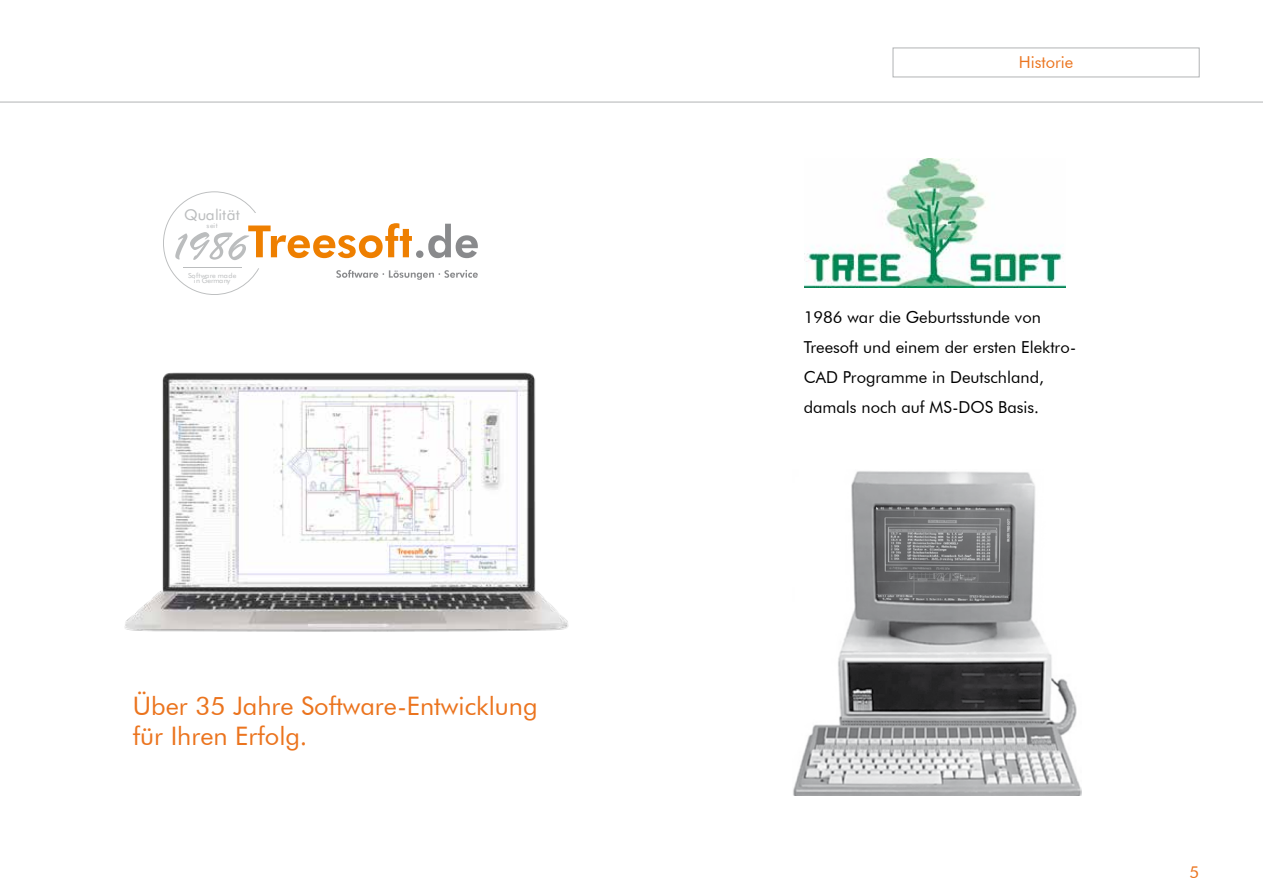
<style>
.page{position:relative;width:1263px;height:893px;background:#fff}
.page>*{position:absolute;margin:0;border:0;box-sizing:border-box;transform-origin:0 0}
.t1{font:25.5px/30.6px "Futura BT";color:#eb741e}
.t2{font:16.5px/30px "Futura BT";color:#000}
.t3{font:16.5px "Futura BT";color:#eb741e}
.t4{font:15px "Futura BT";letter-spacing:.015em;color:#bbbdbe;scale:1.04 1}
.t5{font:6.9px/5.6px "Futura BT";letter-spacing:-.015em;color:#bbbdbe;text-align:center;scale:1.04 1}
.t6{font:6.9px "Futura BT";letter-spacing:.01em;color:#bbbdbe;scale:1.04 1}
</style>
<div class="page">
<hr style="left:0;top:102px;width:1263px;height:1px;background:#b1b3b4">
<div style="left:893px;top:48px;width:306px;height:29px;border:1px solid #b1b3b4"></div>
<img style="left:804px;top:159px;width:261px;height:129px">
<img style="left:793px;top:471px;width:288px;height:324px">
<img style="left:124px;top:372px;width:445px;height:260px">
<svg style="left:163px;top:191px;width:315px;height:104px"></svg>
<p class="t4" style="left:184px;top:205px;width:55px">Qualität</p>
<p class="t6" style="left:207px;top:221px;width:12px">seit</p>
<p class="t5" style="left:188px;top:272px;width:48px">Software made in Germany</p>
<h1 class="t1" style="left:133px;top:690px;width:406px">Über 35 Jahre Software-Entwicklung für Ihren Erfolg.</h1>
<p class="t3" style="left:1019px;top:52px;width:56px">Historie</p>
<p class="t2" style="left:804px;top:302px;width:274px">1986 war die Geburtsstunde von<br>Treesoft und einem der ersten Elektro-<br>CAD Programme in Deutschland, damals noch auf MS-DOS Basis.</p>
<p class="t3" style="left:1189px;top:862px;width:11px">5</p>
</div>
